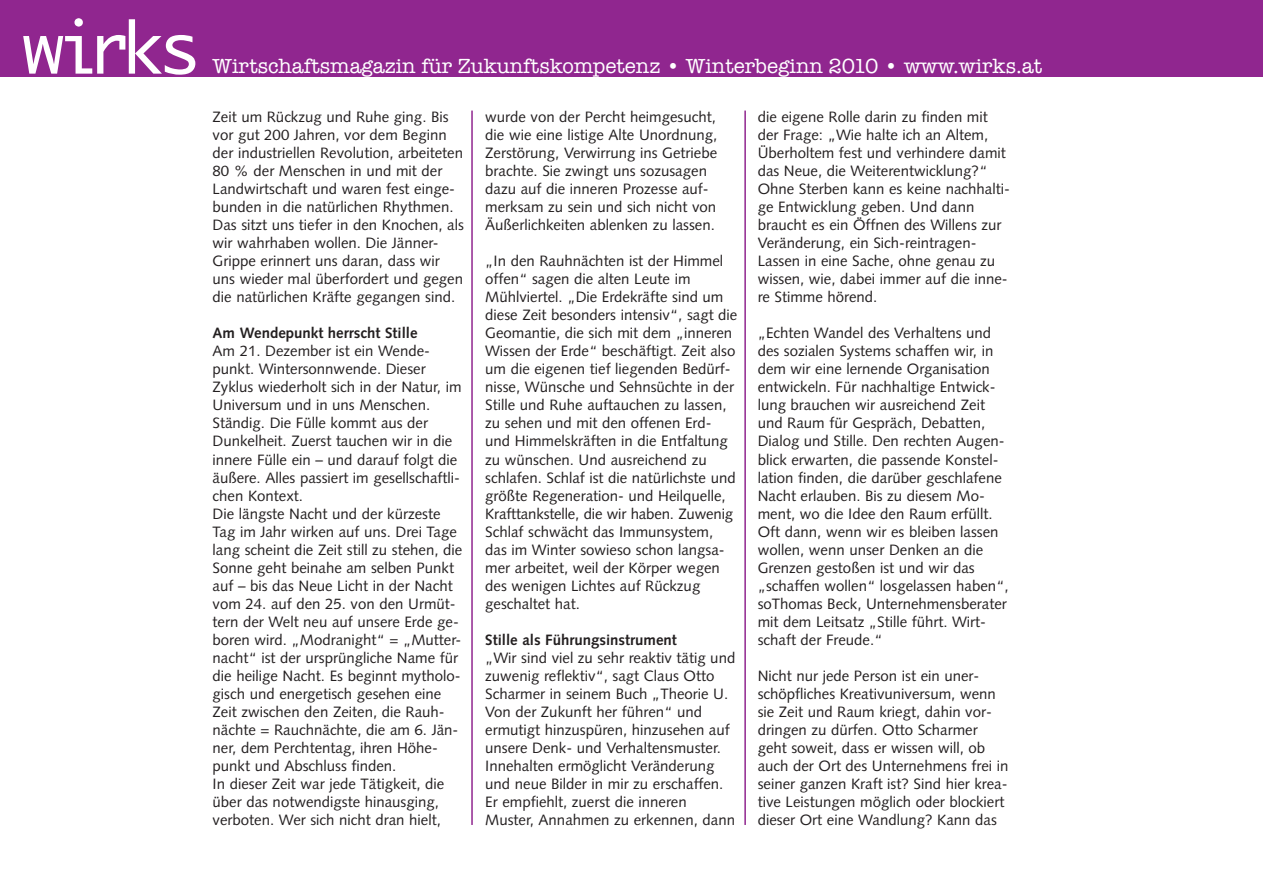
<style>
.page{position:relative;width:1263px;height:893px;background:#fff}
.page>*{position:absolute;margin:0;border:0;box-sizing:border-box;transform-origin:0 0}
.t1{font:69px "Ayuthaya";letter-spacing:-.09em;color:#fff}
.t2{font:21px "American Typewriter";color:#fff}
.t3{font:15px/18px "Syntax";color:#231f20}
.t4{font:700 15px "Syntax";color:#231f20}
</style>
<div class="page">
<div style="left:0;top:0;width:1263px;height:77px;background:#90268f"></div>
<hr style="left:471px;top:111px;width:2px;height:714px;background:#90268f">
<hr style="left:744px;top:111px;width:2px;height:714px;background:#90268f">
<h1 class="t1" style="left:22px;top:9px;width:180px">wirks</h1>
<h2 class="t2" style="left:213px;top:54px;width:831px">Wirtschaftsmagazin für Zukunftskompetenz • Winterbeginn 2010 • www.wirks.at</h2>
<p class="t3" style="left:213px;top:109px;width:253px">Zeit um Rückzug und Ruhe ging. Bis vor gut 200 Jahren, vor dem Beginn der industriellen Revolution, arbeiteten 80 % der Menschen in und mit der Landwirtschaft und waren fest einge&shy;bunden in die natürlichen Rhythmen.<br>Das sitzt uns tiefer in den Knochen, als wir wahrhaben wollen. Die Jänner-Grippe erinnert uns daran, dass wir uns wieder mal überfordert und gegen die natürlichen Kräfte gegangen sind.</p>
<p class="t4" style="left:213px;top:327px;width:206px">Am Wendepunkt herrscht Stille</p>
<p class="t3" style="left:213px;top:343px;width:251px">Am 21. Dezember ist ein Wende&shy;punkt. Wintersonnwende. Dieser Zyklus wiederholt sich in der Natur, im Universum und in uns Menschen.<br>Ständig. Die Fülle kommt aus der Dunkelheit. Zuerst tauchen wir in die innere Fülle ein – und darauf folgt die äußere. Alles passiert im gesellschaftli&shy;chen Kontext.<br>Die längste Nacht und der kürzeste Tag im Jahr wirken auf uns. Drei Tage lang scheint die Zeit still zu stehen, die Sonne geht beinahe am selben Punkt auf – bis das Neue Licht in der Nacht vom 24. auf den 25. von den Urmüt&shy;tern der Welt neu auf unsere Erde ge&shy;boren wird. „Modranight“ = „Mutter&shy;nacht“ ist der ursprüngliche Name für die heilige Nacht. Es beginnt mytholo&shy;gisch und energetisch gesehen eine Zeit zwischen den Zeiten, die Rauh&shy;nächte = Rauchnächte, die am 6. Jän&shy;ner, dem Perchtentag, ihren Höhe&shy;punkt und Abschluss finden.<br>In dieser Zeit war jede Tätigkeit, die über das notwendigste hinausging, verboten. Wer sich nicht dran hielt,</p>
<p class="t3" style="left:758px;top:109px;width:254px">die eigene Rolle darin zu finden mit der Frage: „Wie halte ich an Altem, Überholtem fest und verhindere damit das Neue, die Weiterentwicklung?“ Ohne Sterben kann es keine nachhalti&shy;ge Entwicklung geben. Und dann braucht es ein Öffnen des Willens zur Veränderung, ein Sich-reintragen-Lassen in eine Sache, ohne genau zu wissen, wie, dabei immer auf die inne&shy;re Stimme hörend.</p>
<p class="t3" style="left:758px;top:325px;width:253px">„Echten Wandel des Verhaltens und des sozialen Systems schaffen wir, in dem wir eine lernende Organisation entwickeln. Für nachhaltige Entwick&shy;lung brauchen wir ausreichend Zeit und Raum für Gespräch, Debatten, Dialog und Stille. Den rechten Augen&shy;blick erwarten, die passende Konstel&shy;lation finden, die darüber geschlafene Nacht erlauben. Bis zu diesem Mo&shy;ment, wo die Idee den Raum erfüllt.<br>Oft dann, wenn wir es bleiben lassen wollen, wenn unser Denken an die Grenzen gestoßen ist und wir das „schaffen wollen“ losgelassen haben“, soThomas Beck, Unternehmensberater mit dem Leitsatz „Stille führt. Wirt&shy;schaft der Freude.“</p>
<p class="t3" style="left:758px;top:668px;width:252px">Nicht nur jede Person ist ein uner&shy;schöpfliches Kreativuniversum, wenn sie Zeit und Raum kriegt, dahin vor&shy;dringen zu dürfen. Otto Scharmer geht soweit, dass er wissen will, ob auch der Ort des Unternehmens frei in seiner ganzen Kraft ist? Sind hier krea&shy;tive Leistungen möglich oder blockiert dieser Ort eine Wandlung? Kann das</p>
<p class="t3" style="left:485px;top:109px;width:234px">wurde von der Percht heimgesucht, die wie eine listige Alte Unordnung, Zerstörung, Verwirrung ins Getriebe brachte. Sie zwingt uns sozusagen dazu auf die inneren Prozesse auf&shy;merksam zu sein und sich nicht von Äußerlichkeiten ablenken zu lassen.</p>
<p class="t3" style="left:485px;top:253px;width:254px">„In den Rauhnächten ist der Himmel offen“ sagen die alten Leute im Mühlviertel. „Die Erdekräfte sind um diese Zeit besonders intensiv“, sagt die Geomantie, die sich mit dem „inneren Wissen der Erde“ beschäftigt. Zeit also um die eigenen tief liegenden Bedürf&shy;nisse, Wünsche und Sehnsüchte in der Stille und Ruhe auftauchen zu lassen, zu sehen und mit den offenen Erd&shy;und Himmelskräften in die Entfaltung zu wünschen. Und ausreichend zu schlafen. Schlaf ist die natürlichste und größte Regeneration- und Heilquelle, Krafttankstelle, die wir haben. Zuwenig Schlaf schwächt das Immunsystem, das im Winter sowieso schon langsa&shy;mer arbeitet, weil der Körper wegen des wenigen Lichtes auf Rückzug geschaltet hat.</p>
<p class="t4" style="left:485px;top:634px;width:193px">Stille als Führungsinstrument</p>
<p class="t3" style="left:485px;top:650px;width:252px">„Wir sind viel zu sehr reaktiv tätig und zuwenig reflektiv“, sagt Claus Otto Scharmer in seinem Buch „Theorie U.<br>Von der Zukunft her führen“ und ermutigt hinzuspüren, hinzusehen auf unsere Denk- und Verhaltensmuster.<br>Innehalten ermöglicht Veränderung und neue Bilder in mir zu erschaffen.<br>Er empfiehlt, zuerst die inneren Muster, Annahmen zu erkennen, dann</p>
</div>
